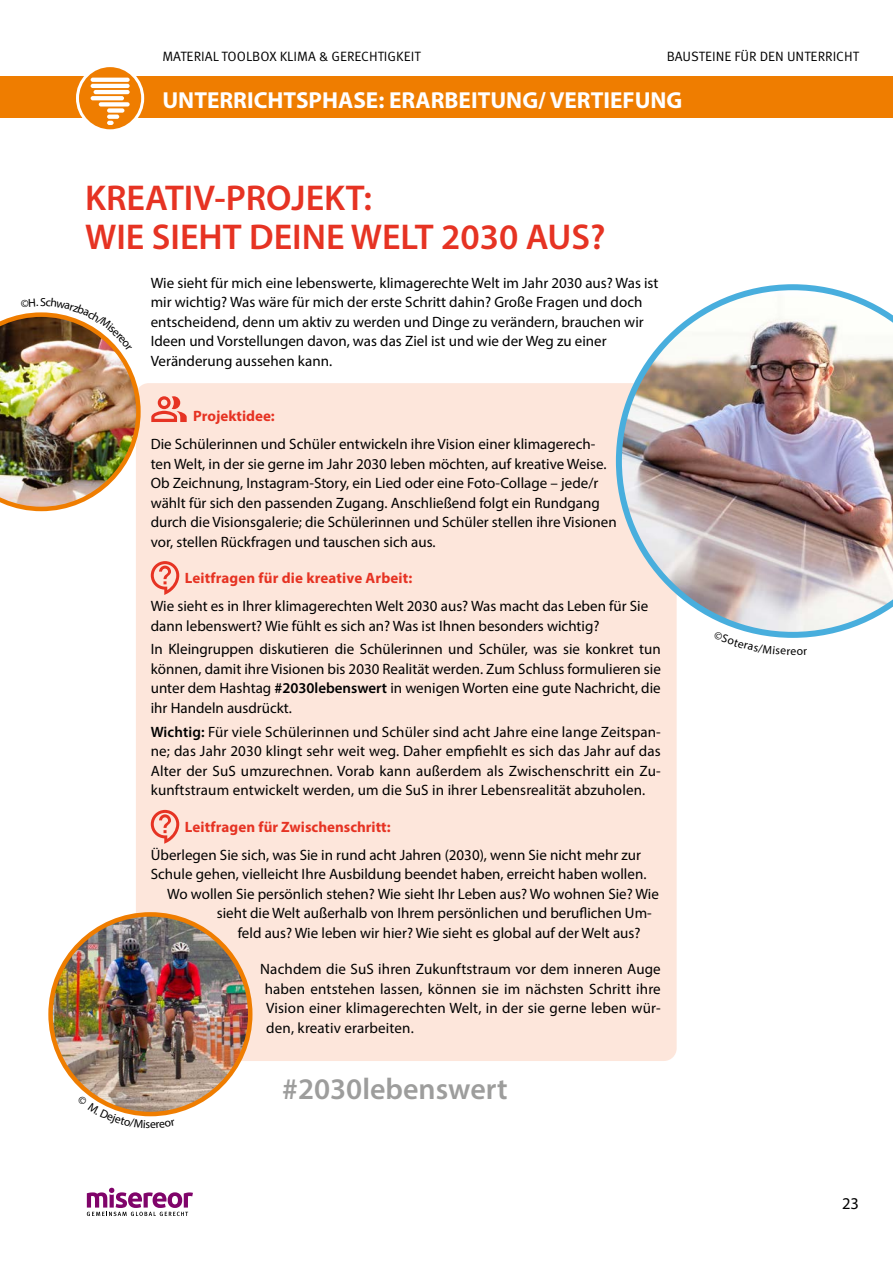
<style>
.page{position:relative;width:893px;height:1263px;background:#fff}
.page>*{position:absolute;margin:0;border:0;box-sizing:border-box;transform-origin:0 0}
.t1{font:600 36px/39px "Myriad Pro";color:#e63323}
.t2{font:600 30px "Myriad Pro";color:#9d9d9c}
.t3{font:700 23.25px "Myriad Pro";color:#fff}
.t4{font:16.5px "Myriad Pro";color:#000}
.t5{font:15px/19.5px "Myriad Pro";color:#000}
.t6{font:700 15px "Myriad Pro";color:#e63323}
.t7{font:13.5px "Meta Pro Norm";color:#000}
.s1{font-weight:600}
</style>
<div class="page">
<div style="left:136px;top:383px;width:541px;height:678px;background:#fde6db;border-radius:13px"></div>
<img style="left:616px;top:284px;width:277px;height:354px">
<img style="left:51px;top:914px;width:199px;height:200px;border-radius:100px">
<svg style="left:151px;top:396px;width:36px;height:26px"></svg>
<svg style="left:151px;top:561px;width:28px;height:34px"></svg>
<svg style="left:151px;top:810px;width:28px;height:34px"></svg>
<svg style="left:87px;top:1188px;width:106px;height:28px"></svg>
<div style="left:0;top:77px;width:893px;height:41px;background:#ef7d00"></div>
<svg style="left:77px;top:66px;width:66px;height:65px"></svg>
<div style="left:76px;top:64px;width:68px;height:68px;border:3px solid #fff;border-radius:50%"></div>
<svg style="left:91px;top:78px;width:39px;height:4px"></svg>
<hr style="left:91px;top:84px;width:39px;height:4px;background:#fff;border-radius:2px">
<hr style="left:94px;top:90px;width:36px;height:4px;background:#fff;border-radius:2px">
<svg style="left:91px;top:96px;width:33px;height:4px"></svg>
<div style="left:99px;top:102px;width:31px;height:5px;background:#fff;border-radius:2px"></div>
<div style="left:107px;top:108px;width:17px;height:5px;background:#fff;border-radius:2px"></div>
<svg style="left:107px;top:115px;width:12px;height:4px"></svg>
<svg style="left:107px;top:121px;width:7px;height:4px"></svg>
<svg style="left:89px;top:1096px;width:86px;height:21px"></svg>
<svg style="left:714px;top:631px;width:93px;height:7px"></svg>
<img style="left:0;top:312px;width:141px;height:199px">
<p class="t7" style="left:667px;top:47px;width:194px">BAUSTEINE FÜR DEN UNTERRICHT</p>
<h3 class="t3" style="left:162px;top:85px;width:522px">UNTERRICHTSPHASE: ERARBEITUNG/ VERTIEFUNG</h3>
<p class="t7" style="left:162px;top:47px;width:260px">MATERIAL TOOLBOX KLIMA &amp; GERECHTIGKEIT</p>
<h1 class="t1" style="left:85px;top:177px;width:522px">KREATIV-PROJEKT:<br>WIE SIEHT DEINE WELT 2030 AUS?</h1>
<p class="t5" style="left:151px;top:273px;width:509px">Wie sieht für mich eine lebenswerte, klimagerechte Welt im Jahr 2030 aus? Was ist mir wichtig? Was wäre für mich der erste Schritt dahin? Große Fragen und doch entscheidend, denn um aktiv zu werden und Dinge zu verändern, brauchen wir Ideen und Vorstellungen davon, was das Ziel ist und wie der Weg zu einer Veränderung aussehen kann.</p>
<p class="t6" style="left:193px;top:406px;width:83px">Projektidee:</p>
<p class="t5" style="left:151px;top:434px;width:467px">Die Schülerinnen und Schüler entwickeln ihre Vision einer klimagerech&shy;ten Welt, in der sie gerne im Jahr 2030 leben möchten, auf kreative Weise.<br>Ob Zeichnung, Instagram-Story, ein Lied oder eine Foto-Collage – jede/r wählt für sich den passenden Zugang. Anschließend folgt ein Rundgang durch die Visionsgalerie; die Schülerinnen und Schüler stellen ihre Visionen vor, stellen Rückfragen und tauschen sich aus.</p>
<p class="t6" style="left:185px;top:568px;width:229px">Leitfragen für die kreative Arbeit:</p>
<p class="t5" style="left:151px;top:596px;width:499px">Wie sieht es in Ihrer klimagerechten Welt 2030 aus? Was macht das Leben für Sie dann lebenswert? Wie fühlt es sich an? Was ist Ihnen besonders wichtig?</p>
<p class="t5" style="left:151px;top:639px;width:512px;text-align:justify">In Kleingruppen diskutieren die Schülerinnen und Schüler, was sie konkret tun können, damit ihre Visionen bis 2030 Realität werden. Zum Schluss formulieren sie unter dem Hashtag <span class="s1">#2030lebenswert</span> in wenigen Worten eine gute Nachricht, die ihr Handeln ausdrückt.</p>
<p class="t5" style="left:151px;top:722px;width:512px;text-align:justify"><span class="s1">Wichtig:</span> Für viele Schülerinnen und Schüler sind acht Jahre eine lange Zeitspan&shy;ne; das Jahr 2030 klingt sehr weit weg. Daher empfiehlt es sich das Jahr auf das Alter der SuS umzurechnen. Vorab kann außerdem als Zwischenschritt ein Zu&shy;kunftstraum entwickelt werden, um die SuS in ihrer Lebensrealität abzuholen.</p>
<p class="t6" style="left:185px;top:817px;width:207px">Leitfragen für Zwischenschritt:</p>
<p class="t5" style="left:151px;top:845px;width:492px">Überlegen Sie sich, was Sie in rund acht Jahren (2030), wenn Sie nicht mehr zur</p>
<p class="t5" style="left:151px;top:864px;width:497px">Schule gehen, vielleicht Ihre Ausbildung beendet haben, erreicht haben wollen.</p>
<p class="t5" style="left:167px;top:884px;width:493px">Wo wollen Sie persönlich stehen? Wie sieht Ihr Leben aus? Wo wohnen Sie? Wie</p>
<p class="t5" style="left:217px;top:903px;width:436px">sieht die Welt außerhalb von Ihrem persönlichen und beruflichen Um-</p>
<p class="t5" style="left:238px;top:923px;width:404px">feld aus? Wie leben wir hier? Wie sieht es global auf der Welt aus?</p>
<p class="t5" style="left:265px;top:959px;width:398px;text-align:justify;text-indent:-4px">Nachdem die SuS ihren Zukunftstraum vor dem inneren Auge haben entstehen lassen, können sie im nächsten Schritt ihre Vision einer klimagerechten Welt, in der sie gerne leben wür&shy;den, kreativ erarbeiten.</p>
<h2 class="t2" style="left:282px;top:1070px;width:227px">#2030lebenswert</h2>
<p class="t4" style="left:842px;top:1193px;width:18px">23</p>
</div>
